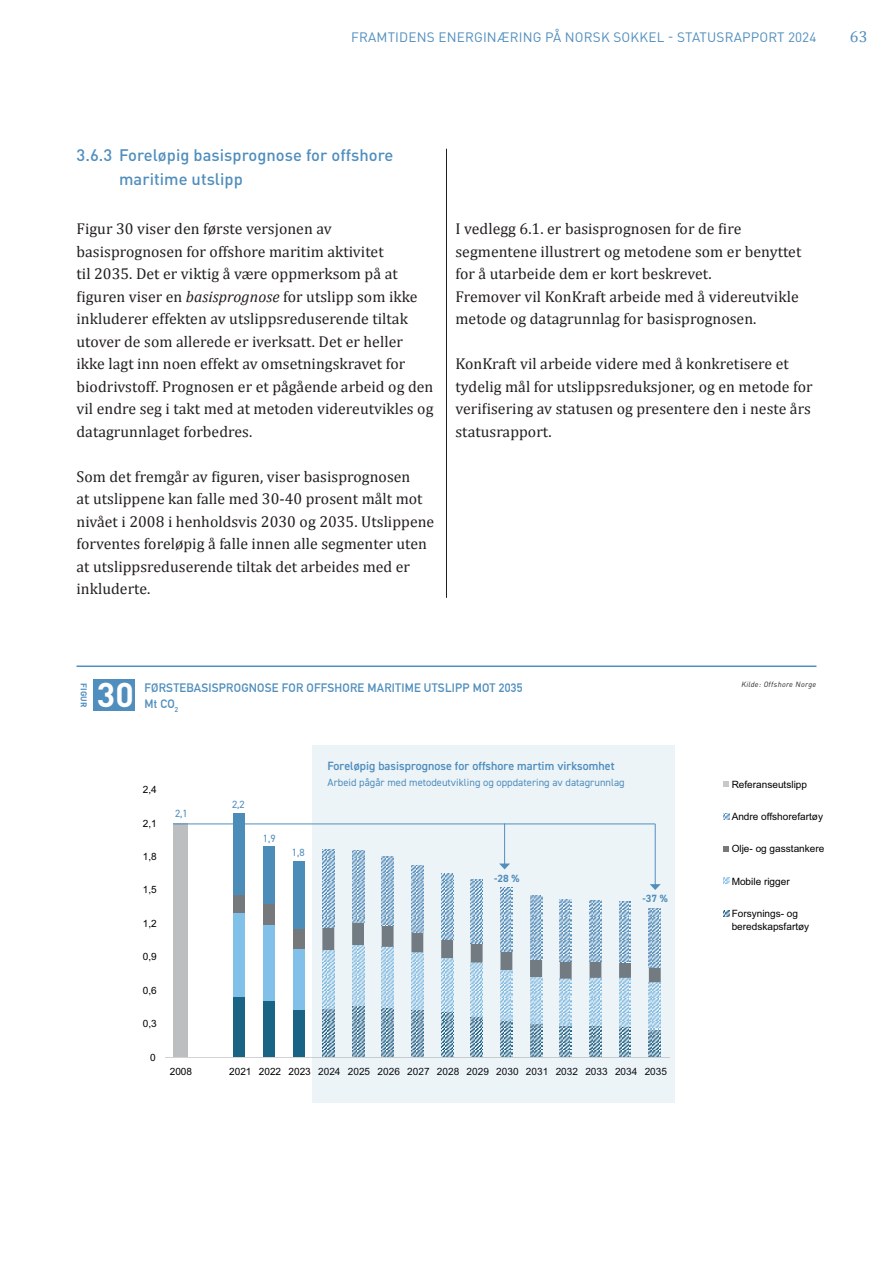
<style>
.page{position:relative;width:893px;height:1263px;background:#fff}
.page>*{position:absolute;margin:0;border:0;box-sizing:border-box;transform-origin:0 0}
.t1{font:700 33.9px "DINOT";color:#fff}
.t2{font:500 16.5px/24px "DINOT";letter-spacing:.005em;color:#508ebd}
.t3{font:15.75px/22.5px "Cambria";letter-spacing:.005em;color:#231f20}
.t4{font:15.75px "Cambria";color:#508ebd}
.t5{font:13.5px "DINOT";letter-spacing:.015em;color:#508ebd}
.Figurtittel{font:700 12px "DIN Alternate";letter-spacing:.015em;color:#508ebd}
.bildetekst{font:600 12px "DIN2014";letter-spacing:.005em;color:#508ebd}
.Figurtittel_lowercase{font:700 12px "DIN Alternate";color:#508ebd}
.bildetekst-2{font:10.5px "DIN2014";letter-spacing:.005em;color:#508ebd}
.Figurtekst{font:10.5px "DIN2014";color:#508ebd}
.Figurtekst-2{font:700 10.5px "DIN2014";color:#508ebd}
.t6{font:10.05px/12.9px "Arial";color:#000}
.Vertikal-figurlabel{font:700 8.4px "DINOT";letter-spacing:.005em;color:#508ebd}
.Figurkilde{font:italic 7.5px "DINOT";letter-spacing:.045em;color:#231f20}
.Figurtittel_lowercase-2{font:700 7.05px "DIN Alternate";color:#508ebd}
.s1{font-style:italic}
</style>
<div class="page">
<hr style="left:77px;top:665px;width:739px;height:2px;background:#508ebd">
<div style="left:93px;top:679px;width:42px;height:32px;background:#508ebd"></div>
<hr style="left:446px;top:149px;width:1px;height:448px;background:#231f20">
<div style="left:233px;top:996px;width:12px;height:61px;background:#196484"></div>
<div style="left:263px;top:1000px;width:12px;height:57px;background:#196484"></div>
<div style="left:293px;top:1010px;width:12px;height:47px;background:#196484"></div>
<div style="left:233px;top:913px;width:12px;height:83px;background:#80c0e9"></div>
<div style="left:263px;top:925px;width:12px;height:75px;background:#80c0e9"></div>
<div style="left:293px;top:949px;width:12px;height:61px;background:#80c0e9"></div>
<div style="left:233px;top:895px;width:12px;height:18px;background:#75797b"></div>
<div style="left:263px;top:904px;width:12px;height:21px;background:#75797b"></div>
<div style="left:293px;top:928px;width:12px;height:21px;background:#75797b"></div>
<div style="left:233px;top:813px;width:12px;height:82px;background:#4c8cb9"></div>
<div style="left:263px;top:846px;width:12px;height:58px;background:#4c8cb9"></div>
<div style="left:293px;top:861px;width:12px;height:67px;background:#4c8cb9"></div>
<hr style="left:165px;top:1057px;width:505px;height:1px;background:#d1d3d2">
<svg style="left:723px;top:781px;width:6px;height:6px"></svg>
<svg style="left:723px;top:814px;width:6px;height:5px"></svg>
<svg style="left:723px;top:846px;width:6px;height:6px"></svg>
<svg style="left:723px;top:878px;width:6px;height:6px"></svg>
<svg style="left:723px;top:910px;width:6px;height:6px"></svg>
<div style="left:312px;top:745px;width:363px;height:358px;background:#edf4f8"></div>
<hr style="left:504px;top:823px;width:1px;height:41px;background:#508ebd">
<hr style="left:655px;top:824px;width:1px;height:61px;background:#508ebd">
<svg style="left:322px;top:849px;width:339px;height:208px"></svg>
<div style="left:173px;top:823px;width:15px;height:234px;background:#bcbec0"></div>
<hr style="left:173px;top:823px;width:482px;height:1px;background:#508fbd">
<p class="t5" style="left:351px;top:28px;width:467px">FRAMTIDENS ENERGINÆRING PÅ NORSK SOKKEL - STATUSRAPPORT 2024</p>
<p class="t4" style="left:850px;top:27px;width:19px">63</p>
<p class="t2" style="left:119px;top:143px;width:276px;text-indent:-43px">3.6.3 Foreløpig basisprognose for offshore maritime utslipp</p>
<p class="t3" style="left:77px;top:217px;width:358px">Figur 30 viser den første versjonen av basisprognosen for offshore maritim aktivitet<br>til 2035. Det er viktig å være oppmerksom på at figuren viser en <span class="s1">basisprognose</span> for utslipp som ikke inkluderer effekten av utslippsreduserende tiltak utover de som allerede er iverksatt. Det er heller ikke lagt inn noen effekt av omsetningskravet for biodrivstoff. Prognosen er et pågående arbeid og den vil endre seg i takt med at metoden videreutvikles og datagrunnlaget forbedres.</p>
<p class="t3" style="left:77px;top:465px;width:359px">Som det fremgår av figuren, viser basisprognosen<br>at utslippene kan falle med 30-40 prosent målt mot nivået i 2008 i henholdsvis 2030 og 2035. Utslippene forventes foreløpig å falle innen alle segmenter uten at utslippsreduserende tiltak det arbeides med er inkluderte.</p>
<p class="t3" style="left:455px;top:217px;width:347px">I vedlegg 6.1. er basisprognosen for de fire segmentene illustrert og metodene som er benyttet for å utarbeide dem er kort beskrevet.</p>
<p class="t3" style="left:455px;top:285px;width:345px">Fremover vil KonKraft arbeide med å videreutvikle metode og datagrunnlag for basisprognosen.</p>
<p class="t3" style="left:455px;top:352px;width:359px">KonKraft vil arbeide videre med å konkretisere et tydelig mål for utslippsreduksjoner, og en metode for verifisering av statusen og presentere den i neste års statusrapport.</p>
<p class="Vertikal-figurlabel" style="left:89px;top:683px;width:26px;rotate:90deg">FIGUR</p>
<p class="Figurtittel" style="left:145px;top:678px;width:379px">FØRSTEBASISPROGNOSE FOR OFFSHORE MARITIME UTSLIPP MOT 2035</p>
<p class="t1" style="left:97px;top:673px;width:39px">30</p>
<p class="Figurtittel_lowercase" style="left:145px;top:695px;width:32px">Mt CO</p>
<p class="Figurtittel_lowercase-2" style="left:175px;top:704px;width:5px">2</p>
<p class="t6" style="left:143px;top:783px;width:15px">2,4</p>
<p class="t6" style="left:143px;top:817px;width:15px">2,1</p>
<p class="t6" style="left:143px;top:850px;width:15px">1,8</p>
<p class="t6" style="left:143px;top:883px;width:15px">1,5</p>
<p class="t6" style="left:143px;top:917px;width:15px">1,2</p>
<p class="t6" style="left:143px;top:950px;width:15px">0,9</p>
<p class="t6" style="left:143px;top:984px;width:15px">0,6</p>
<p class="t6" style="left:143px;top:1017px;width:15px">0,3</p>
<p class="t6" style="left:150px;top:1051px;width:7px">0</p>
<p class="Figurtekst" style="left:175px;top:807px;width:14px">2,1</p>
<p class="Figurtekst" style="left:232px;top:797px;width:14px">2,2</p>
<p class="Figurtekst" style="left:263px;top:832px;width:14px">1,9</p>
<p class="Figurtekst" style="left:292px;top:846px;width:14px">1,8</p>
<p class="bildetekst" style="left:328px;top:757px;width:289px">Foreløpig basisprognose for offshore martim virksomhet</p>
<p class="bildetekst-2" style="left:328px;top:776px;width:299px">Arbeid pågår med metodeutvikling og oppdatering av datagrunnlag</p>
<p class="Figurtekst-2" style="left:494px;top:872px;width:27px">-28 %</p>
<p class="Figurtekst-2" style="left:642px;top:891px;width:27px">-37 %</p>
<p class="t6" style="left:170px;top:1065px;width:24px">2008</p>
<p class="t6" style="left:229px;top:1065px;width:439px">2021 2022 2023 2024 2025 2026 2027 2028 2029 2030 2031 2032 2033 2034 2035</p>
<p class="Figurkilde" style="left:741px;top:679px;width:77px">Kilde: Offshore Norge</p>
<p class="t6" style="left:732px;top:778px;width:77px">Referanseutslipp</p>
<p class="t6" style="left:732px;top:810px;width:93px">Andre offshorefartøy</p>
<p class="t6" style="left:732px;top:842px;width:94px">Olje- og gasstankere</p>
<p class="t6" style="left:732px;top:875px;width:60px">Mobile rigger</p>
<p class="t6" style="left:732px;top:907px;width:79px">Forsynings- og beredskapsfartøy</p>
</div>
